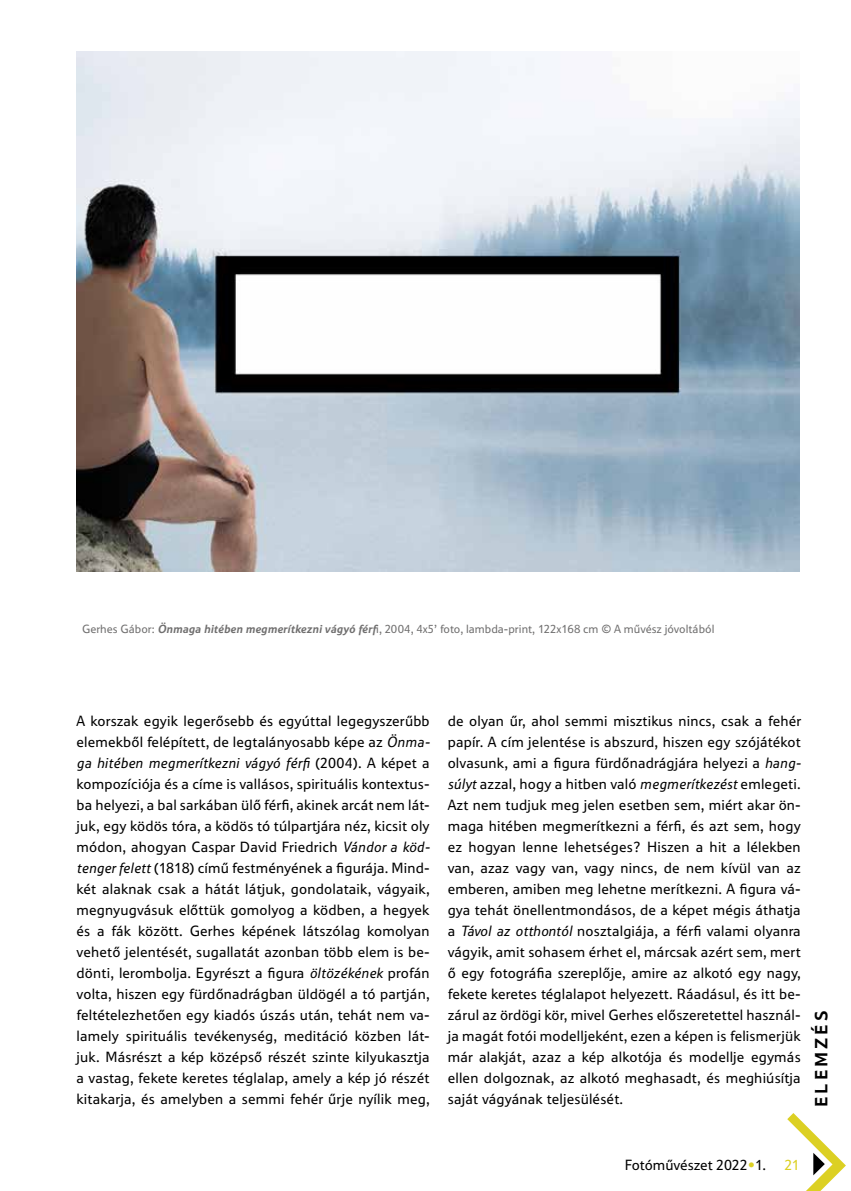
<style>
.page{position:relative;width:851px;height:1191px;background:#fff}
.page>*{position:absolute;margin:0;border:0;box-sizing:border-box;transform-origin:0 0}
.t1{font:700 18px "Tesco M";color:#000}
.t2{font:15px/21px "Tesco M";letter-spacing:.01em;color:#000;text-align:justify}
.t3{font:15px "Tesco M";letter-spacing:-.01em;color:#000}
.t4{font:12px "Tesco M";color:#706f6f}
.s1{font-weight:700;font-style:italic}
.s2{font-style:italic}
.s3{color:#dcd023}
</style>
<div class="page">
<svg style="left:787px;top:1113px;width:58px;height:78px"></svg>
<img style="left:77px;top:51px;width:722px;height:520px">
<p class="t4" style="left:82px;top:622px;width:633px">Gerhes Gábor: <span class="s1">Önmaga hitében megmerítkezni vágyó férf</span>i, 2004, 4x5’ foto, lambda-print, 122x168 cm © A művész jóvoltából</p>
<p class="t2" style="left:77px;top:710px;width:354px">A korszak egyik legerősebb és egyúttal legegyszerűbb elemekből felépített, de legtalányosabb képe az <span class="s2">Önma&shy;ga hitében megmerítkezni vágyó férfi</span> (2004). A képet a kompozíciója és a címe is vallásos, spirituális kontextus&shy;ba helyezi, a bal sarkában ülő férfi, akinek arcát nem lát&shy;juk, egy ködös tóra, a ködös tó túlpartjára néz, kicsit oly módon, ahogyan Caspar David Friedrich <span class="s2">Vándor a köd&shy;tenger felett</span> (1818) című festményének a figurája. Mind&shy;két alaknak csak a hátát látjuk, gondolataik, vágyaik, megnyugvásuk előttük gomolyog a ködben, a hegyek és a fák között. Gerhes képének látszólag komolyan vehető jelentését, sugallatát azonban több elem is be&shy;dönti, lerombolja. Egyrészt a figura <span class="s2">öltözékének</span> profán volta, hiszen egy fürdőnadrágban üldögél a tó partján, feltételezhetően egy kiadós úszás után, tehát nem va&shy;lamely spirituális tevékenység, meditáció közben lát&shy;juk. Másrészt a kép középső részét szinte kilyukasztja a vastag, fekete keretes téglalap, amely a kép jó részét kitakarja, és amelyben a semmi fehér űrje nyílik meg,</p>
<p class="t2" style="left:447px;top:710px;width:355px">de olyan űr, ahol semmi misztikus nincs, csak a fehér papír. A cím jelentése is abszurd, hiszen egy szójátékot olvasunk, ami a figura fürdőnadrágjára helyezi a <span class="s2">hang&shy;súlyt</span> azzal, hogy a hitben való <span class="s2">megmerítkezést</span> emlegeti.<br>Azt nem tudjuk meg jelen esetben sem, miért akar ön&shy;maga hitében megmerítkezni a férfi, és azt sem, hogy ez hogyan lenne lehetséges? Hiszen a hit a lélekben van, azaz vagy van, vagy nincs, de nem kívül van az emberen, amiben meg lehetne merítkezni. A figura vá&shy;gya tehát önellentmondásos, de a képet mégis áthatja a <span class="s2">Távol az otthontól</span> nosztalgiája, a férfi valami olyanra vágyik, amit sohasem érhet el, márcsak azért sem, mert ő egy fotográfia szereplője, amire az alkotó egy nagy, fekete keretes téglalapot helyezett. Ráadásul, és itt be&shy;zárul az ördögi kör, mivel Gerhes előszeretettel használ&shy;ja magát fotói modelljeként, ezen a képen is felismerjük már alakját, azaz a kép alkotója és modellje egymás ellen dolgoznak, az alkotó meghasadt, és meghiúsítja saját vágyának teljesülését.</p>
<p class="t1" style="left:810px;top:1107px;width:96px;rotate:-90deg">elemzés</p>
<p class="t3" style="left:624px;top:1156px;width:177px">Fotóművészet 2022<span class="s3">•</span>1. <span class="s3">21</span></p>
</div>
